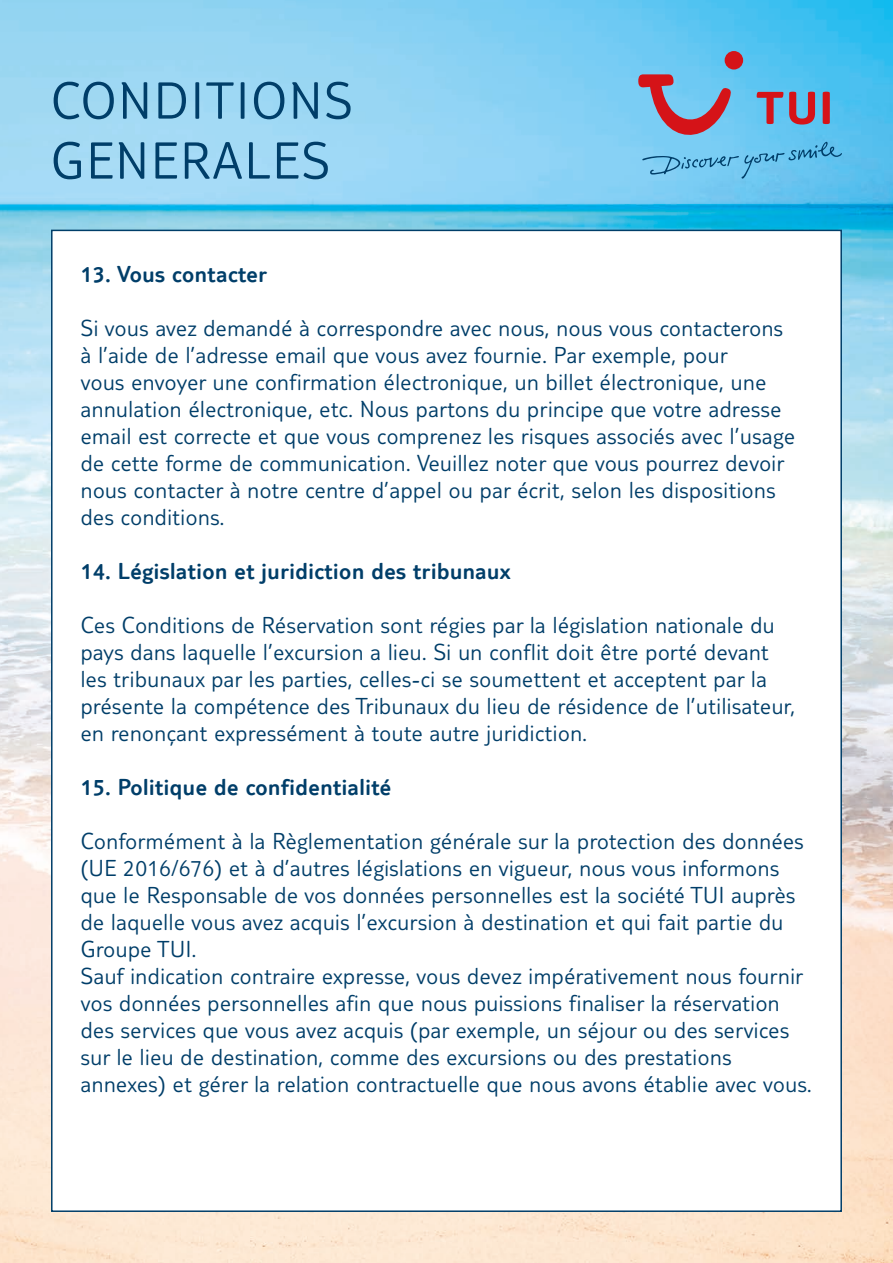
<style>
.page{position:relative;width:893px;height:1263px;background:#fff}
.page>*{position:absolute;margin:0;border:0;box-sizing:border-box;transform-origin:0 0}
.t1{font:300 54px/60px "TUI Type";letter-spacing:.045em;color:#003e69}
.t2{font:300 24px/27px "TUI Type";letter-spacing:.025em;color:#003e69}
.t3{font:300 24px "TUI Type";letter-spacing:.025em;color:#003e69}
</style>
<div class="page">
<img style="left:0;top:0;width:893px;height:1263px">
<div style="left:725px;top:51px;width:18px;height:19px;background:#d51318;border-radius:50%"></div>
<svg style="left:638px;top:74px;width:204px;height:105px;background:#76abcf"></svg>
<div style="left:51px;top:230px;width:791px;height:982px;background:#fff;border:2px solid #003e69"></div>
<h1 class="t1" style="left:51px;top:70px;width:303px">CONDITIONS<br>GENERALES</h1>
<p class="t3" style="left:81px;top:260px;width:188px">13. Vous contacter</p>
<p class="t2" style="left:81px;top:314px;width:716px">Si vous avez demandé à correspondre avec nous, nous vous contacterons à l’aide de l’adresse email que vous avez fournie. Par exemple, pour<br>vous envoyer une confirmation électronique, un billet électronique, une annulation électronique, etc. Nous partons du principe que votre adresse email est correcte et que vous comprenez les risques associés avec l’usage de cette forme de communication. Veuillez noter que vous pourrez devoir nous contacter à notre centre d’appel ou par écrit, selon les dispositions des conditions.</p>
<p class="t3" style="left:81px;top:557px;width:432px">14. Législation et juridiction des tribunaux</p>
<p class="t2" style="left:81px;top:611px;width:716px">Ces Conditions de Réservation sont régies par la législation nationale du pays dans laquelle l’excursion a lieu. Si un conflit doit être porté devant les tribunaux par les parties, celles-ci se soumettent et acceptent par la présente la compétence des Tribunaux du lieu de résidence de l’utilisateur, en renonçant expressément à toute autre juridiction.</p>
<p class="t3" style="left:81px;top:773px;width:312px">15. Politique de confidentialité</p>
<p class="t2" style="left:81px;top:827px;width:732px">Conformément à la Règlementation générale sur la protection des données (UE 2016/676) et à d’autres législations en vigueur, nous vous informons que le Responsable de vos données personnelles est la société TUI auprès de laquelle vous avez acquis l’excursion à destination et qui fait partie du Groupe TUI.<br>Sauf indication contraire expresse, vous devez impérativement nous fournir vos données personnelles afin que nous puissions finaliser la réservation des services que vous avez acquis (par exemple, un séjour ou des services sur le lieu de destination, comme des excursions ou des prestations annexes) et gérer la relation contractuelle que nous avons établie avec vous.</p>
</div>
